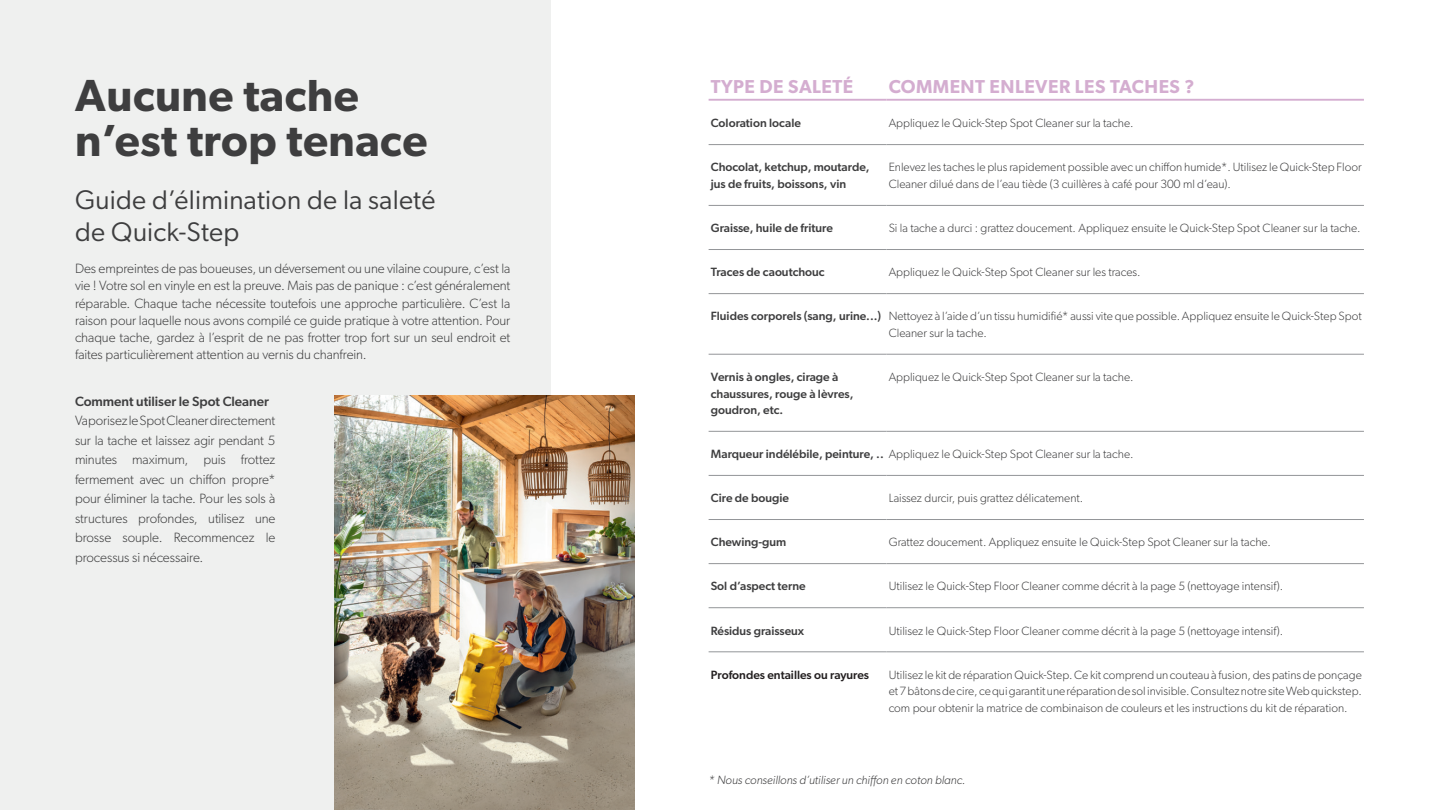
<style>
.page{position:relative;width:1440px;height:810px;background:#fff}
.page>*{position:absolute;margin:0;border:0;box-sizing:border-box;transform-origin:0 0}
.t1{font:600 45px/45px "Gibson";letter-spacing:.01em;color:#3e3e3f}
.t2{font:27px/31.5px "Gibson";letter-spacing:.01em;color:#3e3e3f}
.t3{font:600 18.75px "Gibson";letter-spacing:.025em;color:#d4add0}
.t4{font:300 13.5px/19.5px "Gibson";letter-spacing:-.005em;color:#3e3e3f;text-align:justify}
.t5{font:500 13.5px "Gibson";letter-spacing:-.005em;color:#3e3e3f}
.t6{font:300 12px/16.5px "Gibson";color:#3e3e3f}
.t7{font:500 12px/16.5px "Gibson";color:#3e3e3f}
.t8{font:italic 300 12px "Gibson";color:#3e3e3f}
.t9{font:500 12px "Gibson";color:#231f20}
.s1{font-weight:500}
</style>
<div class="page">
<div style="left:0;top:0;width:551px;height:810px;background:#eff0ef"></div>
<img style="left:334px;top:395px;width:301px;height:415px">
<hr style="left:709px;top:144px;width:177px;height:1px;background:#939598">
<hr style="left:886px;top:144px;width:478px;height:1px;background:#939598">
<hr style="left:709px;top:205px;width:177px;height:1px;background:#939598">
<hr style="left:886px;top:205px;width:478px;height:1px;background:#939598">
<hr style="left:709px;top:249px;width:177px;height:1px;background:#939598">
<hr style="left:886px;top:249px;width:478px;height:1px;background:#939598">
<hr style="left:709px;top:293px;width:177px;height:1px;background:#939598">
<hr style="left:886px;top:293px;width:478px;height:1px;background:#939598">
<hr style="left:709px;top:354px;width:177px;height:1px;background:#939598">
<hr style="left:886px;top:354px;width:478px;height:1px;background:#939598">
<hr style="left:709px;top:431px;width:177px;height:1px;background:#939598">
<hr style="left:886px;top:431px;width:478px;height:1px;background:#939598">
<hr style="left:709px;top:475px;width:177px;height:1px;background:#939598">
<hr style="left:886px;top:475px;width:478px;height:1px;background:#939598">
<hr style="left:709px;top:608px;width:177px;height:1px;background:#939598">
<hr style="left:886px;top:608px;width:478px;height:1px;background:#939598">
<hr style="left:709px;top:652px;width:177px;height:1px;background:#939598">
<hr style="left:886px;top:652px;width:478px;height:1px;background:#939598">
<hr style="left:709px;top:519px;width:177px;height:1px;background:#939598">
<hr style="left:886px;top:519px;width:478px;height:1px;background:#939598">
<hr style="left:709px;top:563px;width:177px;height:1px;background:#939598">
<hr style="left:886px;top:563px;width:478px;height:1px;background:#939598">
<hr style="left:709px;top:99px;width:177px;height:2px;background:#d4add0">
<hr style="left:886px;top:99px;width:478px;height:2px;background:#d4add0">
<h1 class="t1" style="left:75px;top:72px;width:354px">Aucune tache n’est trop tenace</h1>
<h2 class="t2" style="left:75px;top:184px;width:362px">Guide d’élimination de la saleté de Quick-Step</h2>
<p class="t4" style="left:75px;top:260px;width:437px;line-height:17.2px">Des empreintes de pas boueuses, un déversement ou une vilaine coupure, c’est la vie ! Votre sol en vinyle en est la preuve. Mais pas de panique : c’est généralement réparable. Chaque tache nécessite toutefois une approche particulière. C’est la raison pour laquelle nous avons compilé ce guide pratique à votre attention. Pour chaque tache, gardez à l’esprit de ne pas frotter trop fort sur un seul endroit et faites particulièrement attention au vernis du chanfrein.</p>
<p class="t5" style="left:75px;top:393px;width:195px">Comment utiliser le Spot Cleaner</p>
<p class="t4" style="left:75px;top:411px;width:202px">Vaporisez le Spot Cleaner directement sur la tache et laissez agir pendant 5 minutes maximum, puis frottez fermement avec un chiffon propre* pour éliminer la tache. Pour les sols à structures profondes, utilisez une brosse souple. Recommencez le processus si nécessaire.</p>
<h3 class="t3" style="left:711px;top:75px;width:144px">TYPE DE SALETÉ</h3>
<h3 class="t3" style="left:889px;top:75px;width:307px">COMMENT ENLEVER LES TACHES ?</h3>
<p class="t7" style="left:711px;top:115px;width:92px">Coloration locale</p>
<p class="t6" style="left:889px;top:115px;width:246px">Appliquez le Quick-Step Spot Cleaner sur la tache.</p>
<p class="t7" style="left:711px;top:159px;width:160px">Chocolat, ketchup, moutarde, jus de fruits, boissons, vin</p>
<p class="t6" style="left:889px;top:159px;width:475px">Enlevez les taches le plus rapidement possible avec un chiffon humide*. Utilisez le Quick-Step Floor<br>Cleaner dilué dans de l’eau tiède (3 cuillères à café pour 300 ml d’eau).</p>
<p class="t7" style="left:711px;top:220px;width:124px">Graisse, huile de friture</p>
<p class="t6" style="left:889px;top:220px;width:473px">Si la tache a durci : grattez doucement. Appliquez ensuite le Quick-Step Spot Cleaner sur la tache.</p>
<p class="t7" style="left:711px;top:264px;width:115px">Traces de caoutchouc</p>
<p class="t6" style="left:889px;top:264px;width:253px">Appliquez le Quick-Step Spot Cleaner sur les traces.</p>
<p class="t6" style="left:889px;top:308px;width:475px;text-indent:-178px"><span class="s1">Fluides corporels (sang, urine...)</span> Nettoyez à l’aide d’un tissu humidifié* aussi vite que possible. Appliquez ensuite le Quick-Step Spot<br>Cleaner sur la tache.</p>
<p class="t7" style="left:711px;top:368px;width:144px">Vernis à ongles, cirage à chaussures, rouge à lèvres, goudron, etc.</p>
<p class="t6" style="left:889px;top:369px;width:246px">Appliquez le Quick-Step Spot Cleaner sur la tache.</p>
<p class="t6" style="left:711px;top:446px;width:424px"><span class="s1">Marqueur indélébile, peinture, ..</span> Appliquez le Quick-Step Spot Cleaner sur la tache.</p>
<p class="t7" style="left:711px;top:490px;width:80px">Cire de bougie</p>
<p class="t6" style="left:889px;top:490px;width:196px">Laissez durcir, puis grattez délicatement.</p>
<p class="t7" style="left:711px;top:534px;width:77px">Chewing-gum</p>
<p class="t6" style="left:889px;top:534px;width:384px">Grattez doucement. Appliquez ensuite le Quick-Step Spot Cleaner sur la tache.</p>
<p class="t7" style="left:711px;top:578px;width:96px">Sol d’aspect terne</p>
<p class="t6" style="left:889px;top:578px;width:396px">Utilisez le Quick-Step Floor Cleaner comme décrit à la page 5 (nettoyage intensif).</p>
<p class="t7" style="left:711px;top:622px;width:95px">Résidus graisseux</p>
<p class="t6" style="left:889px;top:622px;width:396px">Utilisez le Quick-Step Floor Cleaner comme décrit à la page 5 (nettoyage intensif).</p>
<p class="t9" style="left:711px;top:667px;width:160px">Profondes entailles ou rayures</p>
<p class="t6" style="left:889px;top:666px;width:475px;text-align:justify">Utilisez le kit de réparation Quick-Step. Ce kit comprend un couteau à fusion, des patins de ponçage et 7 bâtons de cire, ce qui garantit une réparation de sol invisible. Consultez notre site Web quickstep. com pour obtenir la matrice de combinaison de couleurs et les instructions du kit de réparation.</p>
<p class="t8" style="left:709px;top:773px;width:258px">* Nous conseillons d’utiliser un chiffon en coton blanc.</p>
</div>
